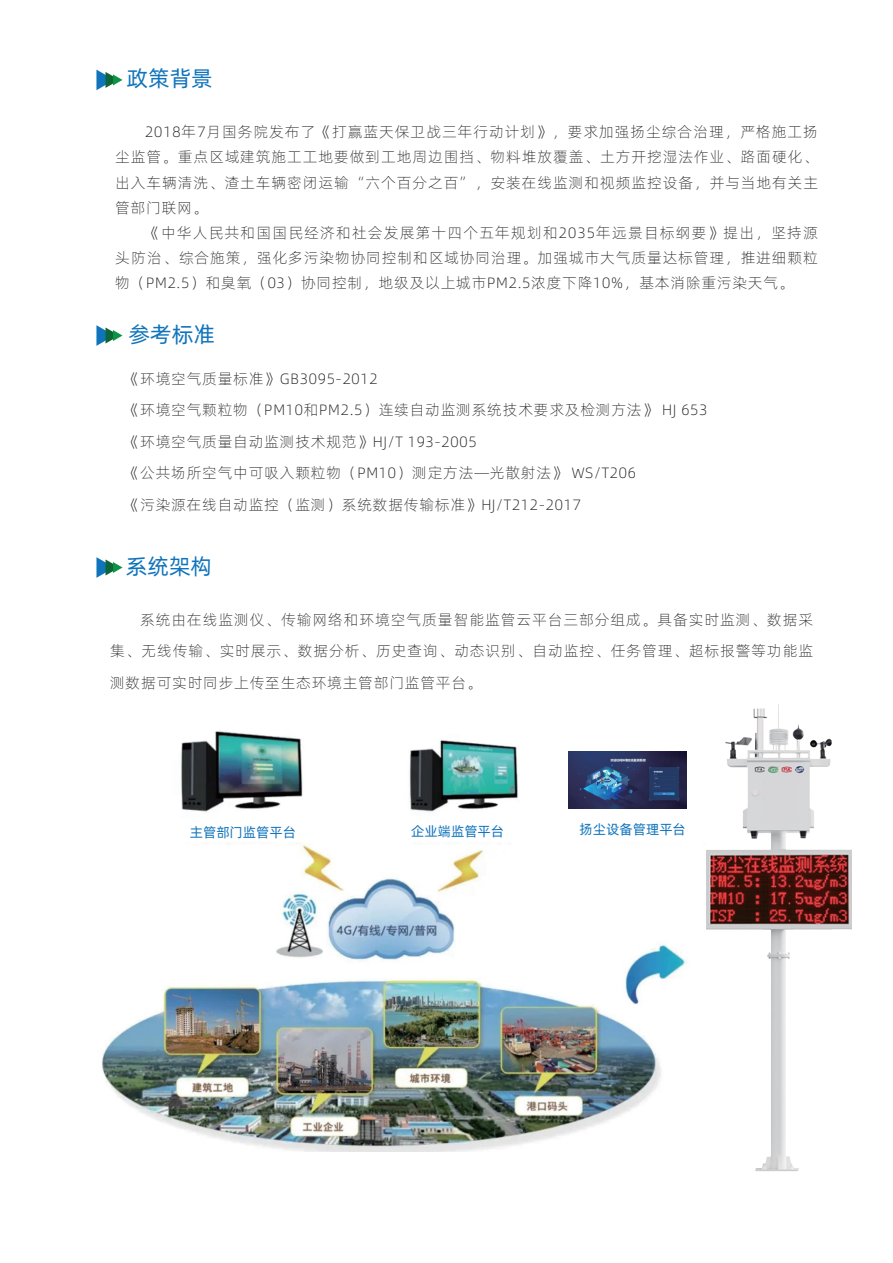
<style>
.page{position:relative;width:893px;height:1263px;background:#fff}
.page>*{position:absolute;margin:0;border:0;box-sizing:border-box;transform-origin:0 0}
.t1{font:21.9px "Alibaba Pu Hui Ti R";color:#1074bc}
.t2{font:15px/31.5px "Alibaba Pu Hui Ti L";letter-spacing:.05em;color:#231f20;text-align:justify}
.t3{font:13.5px "Alibaba Pu Hui Ti R";color:#1074bc}
</style>
<div class="page">
<svg style="left:96px;top:70px;width:26px;height:20px"></svg>
<svg style="left:96px;top:325px;width:26px;height:21px"></svg>
<svg style="left:96px;top:557px;width:27px;height:21px"></svg>
<img style="left:706px;top:705px;width:145px;height:467px">
<img style="left:101px;top:842px;width:587px;height:309px">
<img style="left:181px;top:731px;width:122px;height:81px">
<img style="left:409px;top:740px;width:109px;height:72px">
<img style="left:569px;top:751px;width:118px;height:57px">
<h1 class="t1" style="left:127px;top:62px;width:88px">政策背景</h1>
<p class="t2" style="left:115px;top:119px;width:705px;line-height:25.2px;text-indent:30px">2018年7月国务院发布了《打赢蓝天保卫战三年行动计划》，要求加强扬尘综合治理，严格施工扬尘监管。重点区域建筑施工工地要做到工地周边围挡、物料堆放覆盖、土方开挖湿法作业、路面硬化、出入车辆清洗、渣土车辆密闭运输“六个百分之百”，安装在线监测和视频监控设备，并与当地有关主管部门联网。</p>
<p class="t2" style="left:115px;top:219px;width:704px;line-height:25.2px;text-indent:30px">《中华人民共和国国民经济和社会发展第十四个五年规划和2035年远景目标纲要》提出，坚持源头防治、综合施策，强化多污染物协同控制和区域协同治理。加强城市大气质量达标管理，推进细颗粒物（PM2.5）和臭氧（03）协同控制，地级及以上城市PM2.5浓度下降10%，基本消除重污染天气。</p>
<h1 class="t1" style="left:129px;top:317px;width:88px">参考标准</h1>
<p class="t2" style="left:125px;top:362px;width:584px;text-align:left">《环境空气质量标准》GB3095-2012<br>《环境空气颗粒物（PM10和PM2.5）连续自动监测系统技术要求及检测方法》 HJ 653《环境空气质量自动监测技术规范》HJ/T 193-2005<br>《公共场所空气中可吸入颗粒物（PM10）测定方法—光散射法》 WS/T206<br>《污染源在线自动监控（监测）系统数据传输标准》HJ/T212-2017</p>
<h1 class="t1" style="left:126px;top:549px;width:88px">系统架构</h1>
<p class="t2" style="left:110px;top:603px;width:705px;text-indent:30px">系统由在线监测仪、传输网络和环境空气质量智能监管云平台三部分组成。具备实时监测、数据采集、无线传输、实时展示、数据分析、历史查询、动态识别、自动监控、任务管理、超标报警等功能监测数据可实时同步上传至生态环境主管部门监管平台。</p>
<p class="t3" style="left:190px;top:822px;width:108px">主管部门监管平台</p>
<p class="t3" style="left:411px;top:821px;width:94px">企业端监管平台</p>
<p class="t3" style="left:580px;top:819px;width:108px">扬尘设备管理平台</p>
</div>
